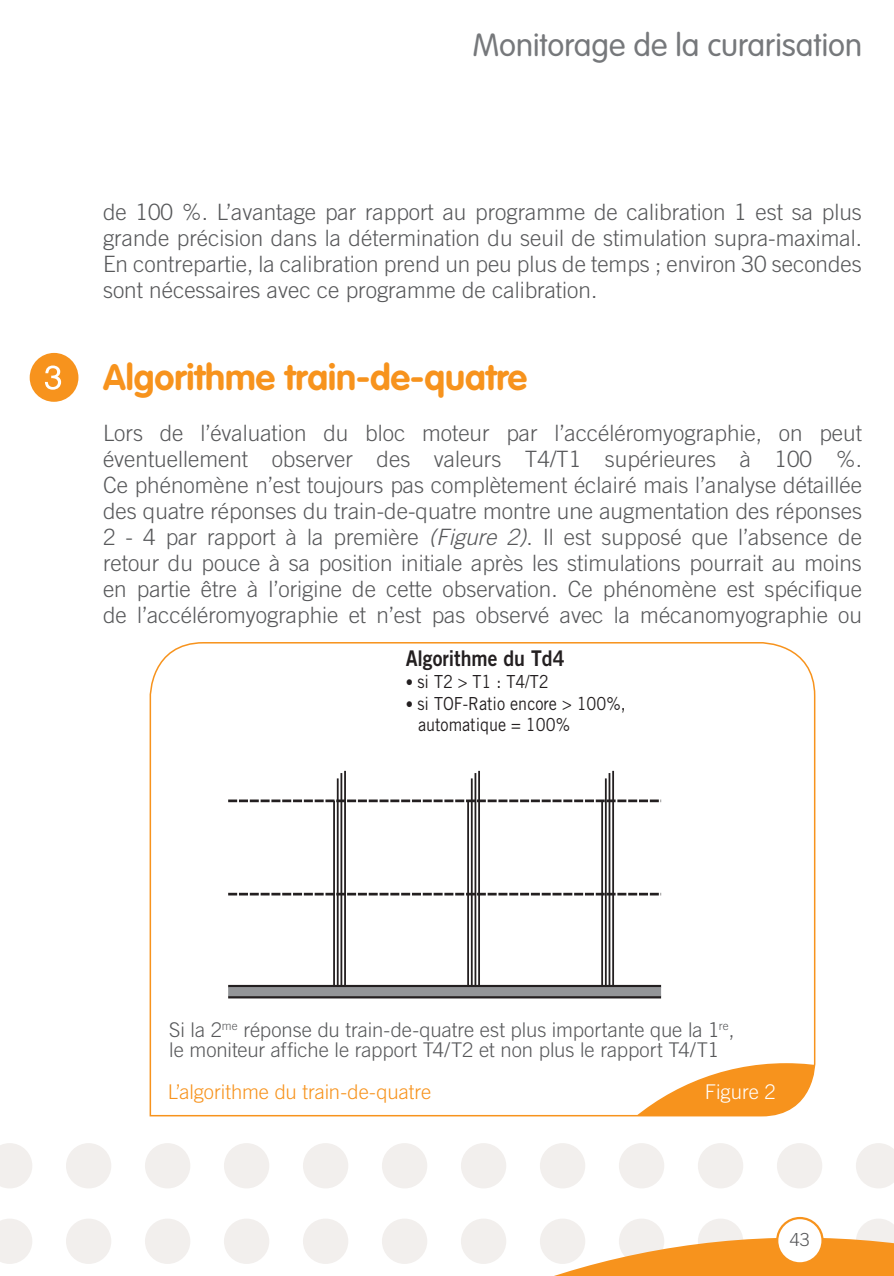
<style>
.page{position:relative;width:894px;height:1276px;background:#fff}
.page>*{position:absolute;margin:0;border:0;box-sizing:border-box;transform-origin:0 0}
.t1{font:51.3px "Numerics P03";color:#f7931d}
.t2{font:700 36px "VAG Rounded Std";color:#f7931d}
.t3{font:300 31.5px "VAG Rounded Std";color:#76787b}
.t4{font:300 22.5px/25.9px "Trade Gothic LT Std";color:#57585a;text-align:justify}
.t5{font:21.6px "Trade Gothic LT Std Bd 2";color:#231f20;scale:.9 1}
.t6{font:300 20.25px/20.2px "Trade Gothic LT Std";letter-spacing:-.005em;color:#57585a}
.t7{font:300 20.25px "Trade Gothic LT Std";letter-spacing:-.005em;color:#f7931d}
.t8{font:300 20.25px "Trade Gothic LT Std";color:#fff}
.t9{font:18px/21.6px "Trade Gothic LT Std";color:#231f20;scale:.9 1}
.t10{font:300 18px "Trade Gothic LT Std";color:#57585a}
.s1{font-style:italic}
.s2{font-size:16.2px}
</style>
<div class="page">
<svg style="left:0;top:1143px;width:330px;height:121px"></svg>
<svg style="left:149px;top:642px;width:666px;height:475px"></svg>
<svg style="left:330px;top:1143px;width:564px;height:133px"></svg>
<h3 class="t3" style="left:472px;top:27px;width:390px">Monitorage de la curarisation</h3>
<h1 class="t1" style="left:28px;top:353px;width:53px">E</h1>
<p class="t4" style="left:103px;top:199px;width:760px">de 100 %. L’avantage par rapport au programme de calibration 1 est sa plus grande précision dans la détermination du seuil de stimulation supra-maximal.<br>En contrepartie, la calibration prend un peu plus de temps ; environ 30 secondes sont nécessaires avec ce programme de calibration.</p>
<h2 class="t2" style="left:103px;top:356px;width:425px">Algorithme train-de-quatre</h2>
<p class="t4" style="left:103px;top:420px;width:760px">Lors de l’évaluation du bloc moteur par l’accéléromyographie, on peut éventuellement observer des valeurs T4/T1 supérieures à 100 %.<br>Ce phénomène n’est toujours pas complètement éclairé mais l’analyse détaillée des quatre réponses du train-de-quatre montre une augmentation des réponses 2 - 4 par rapport à la première <span class="s1">(Figure 2)</span>. Il est supposé que l’absence de retour du pouce à sa position initiale après les stimulations pourrait au moins en partie être à l’origine de cette observation. Ce phénomène est spécifique de l’accéléromyographie et n’est pas observé avec la mécanomyographie ou</p>
<p class="t5" style="left:405px;top:645px;width:178px">Algorithme du Td4</p>
<p class="t9" style="left:405px;top:670px;width:160px"><span class="s2">•</span> si T2 &gt; T1 : T4/T2</p>
<p class="t9" style="left:418px;top:692px;width:232px;text-indent:-12px"><span class="s2">•</span> si TOF-Ratio encore &gt; 100%, automatique = 100%</p>
<p class="t6" style="left:169px;top:1019px;width:566px">Si la 2<sup>me</sup> réponse du train-de-quatre est plus importante que la 1<sup>re</sup>, le moniteur affiche le rapport T4/T2 et non plus le rapport T4/T1</p>
<p class="t7" style="left:168px;top:1080px;width:264px">L’algorithme du train-de-quatre</p>
<p class="t8" style="left:704px;top:1080px;width:72px">Figure 2</p>
<p class="t10" style="left:789px;top:1229px;width:22px">43</p>
</div>
